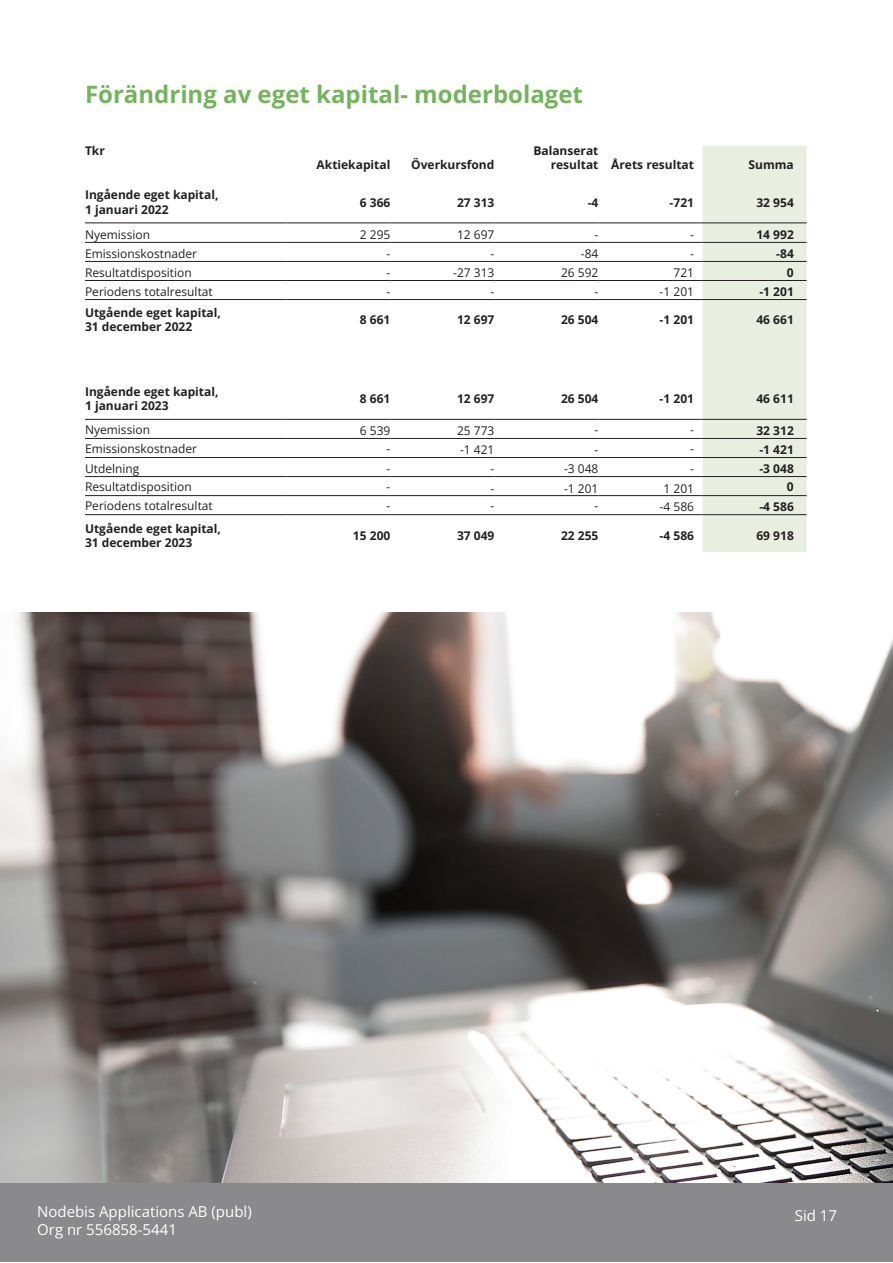
<style>
.page{position:relative;width:893px;height:1263px;background:#fff}
.page>*{position:absolute;margin:0;border:0;box-sizing:border-box;transform-origin:0 0}
.t1{font:700 24px "Open Sans";color:#74b45c}
.t2{font:15px/18px "Open Sans";color:#fff}
.t3{font:700 12px/14.4px "Open Sans";color:#231f20}
.t4{font:12px "Open Sans";color:#231f20}
</style>
<div class="page">
<div style="left:702px;top:146px;width:105px;height:406px;background:#e8eee0"></div>
<hr style="left:85px;top:299px;width:201px;height:1px;background:#231f20">
<hr style="left:702px;top:299px;width:105px;height:1px;background:#231f20">
<hr style="left:85px;top:514px;width:201px;height:1px;background:#231f20">
<hr style="left:702px;top:514px;width:105px;height:1px;background:#231f20">
<hr style="left:85px;top:242px;width:201px;height:1px;background:#231f20">
<hr style="left:494px;top:242px;width:104px;height:1px;background:#231f20">
<hr style="left:598px;top:242px;width:104px;height:1px;background:#231f20">
<hr style="left:702px;top:242px;width:105px;height:1px;background:#231f20">
<hr style="left:85px;top:261px;width:201px;height:1px;background:#231f20">
<hr style="left:494px;top:261px;width:104px;height:1px;background:#231f20">
<hr style="left:598px;top:261px;width:104px;height:1px;background:#231f20">
<hr style="left:702px;top:261px;width:105px;height:1px;background:#231f20">
<hr style="left:85px;top:280px;width:201px;height:1px;background:#231f20">
<hr style="left:598px;top:280px;width:104px;height:1px;background:#231f20">
<hr style="left:702px;top:280px;width:105px;height:1px;background:#231f20">
<hr style="left:85px;top:438px;width:201px;height:1px;background:#231f20">
<hr style="left:494px;top:438px;width:104px;height:1px;background:#231f20">
<hr style="left:598px;top:438px;width:104px;height:1px;background:#231f20">
<hr style="left:702px;top:438px;width:105px;height:1px;background:#231f20">
<hr style="left:85px;top:457px;width:201px;height:1px;background:#231f20">
<hr style="left:494px;top:457px;width:104px;height:1px;background:#231f20">
<hr style="left:598px;top:457px;width:104px;height:1px;background:#231f20">
<hr style="left:702px;top:457px;width:105px;height:1px;background:#231f20">
<hr style="left:85px;top:476px;width:201px;height:1px;background:#231f20">
<hr style="left:494px;top:476px;width:104px;height:1px;background:#231f20">
<hr style="left:598px;top:476px;width:104px;height:1px;background:#231f20">
<hr style="left:702px;top:476px;width:105px;height:1px;background:#231f20">
<hr style="left:85px;top:495px;width:201px;height:1px;background:#231f20">
<hr style="left:598px;top:495px;width:104px;height:1px;background:#231f20">
<hr style="left:702px;top:495px;width:105px;height:1px;background:#231f20">
<hr style="left:286px;top:242px;width:104px;height:1px;background:#231f20">
<hr style="left:390px;top:242px;width:104px;height:1px;background:#231f20">
<hr style="left:286px;top:261px;width:104px;height:1px;background:#231f20">
<hr style="left:390px;top:261px;width:104px;height:1px;background:#231f20">
<hr style="left:286px;top:280px;width:104px;height:1px;background:#231f20">
<hr style="left:390px;top:280px;width:104px;height:1px;background:#231f20">
<hr style="left:494px;top:280px;width:104px;height:1px;background:#231f20">
<hr style="left:286px;top:438px;width:104px;height:1px;background:#231f20">
<hr style="left:390px;top:438px;width:104px;height:1px;background:#231f20">
<hr style="left:286px;top:457px;width:104px;height:1px;background:#231f20">
<hr style="left:390px;top:457px;width:104px;height:1px;background:#231f20">
<hr style="left:286px;top:476px;width:104px;height:1px;background:#231f20">
<hr style="left:390px;top:476px;width:104px;height:1px;background:#231f20">
<hr style="left:286px;top:495px;width:104px;height:1px;background:#231f20">
<hr style="left:390px;top:495px;width:104px;height:1px;background:#231f20">
<hr style="left:494px;top:495px;width:104px;height:1px;background:#231f20">
<hr style="left:85px;top:223px;width:201px;height:1px;background:#231f20">
<hr style="left:286px;top:223px;width:104px;height:1px;background:#231f20">
<hr style="left:390px;top:223px;width:104px;height:1px;background:#231f20">
<hr style="left:494px;top:223px;width:104px;height:1px;background:#231f20">
<hr style="left:598px;top:223px;width:104px;height:1px;background:#231f20">
<hr style="left:702px;top:223px;width:105px;height:1px;background:#231f20">
<hr style="left:85px;top:419px;width:201px;height:1px;background:#231f20">
<hr style="left:286px;top:419px;width:104px;height:1px;background:#231f20">
<hr style="left:390px;top:419px;width:104px;height:1px;background:#231f20">
<hr style="left:494px;top:419px;width:104px;height:1px;background:#231f20">
<hr style="left:598px;top:419px;width:104px;height:1px;background:#231f20">
<hr style="left:702px;top:419px;width:105px;height:1px;background:#231f20">
<hr style="left:286px;top:299px;width:104px;height:1px;background:#231f20">
<hr style="left:390px;top:299px;width:104px;height:1px;background:#231f20">
<hr style="left:286px;top:514px;width:104px;height:1px;background:#231f20">
<hr style="left:390px;top:514px;width:104px;height:1px;background:#231f20">
<hr style="left:494px;top:299px;width:104px;height:1px;background:#231f20">
<hr style="left:598px;top:299px;width:104px;height:1px;background:#231f20">
<hr style="left:494px;top:514px;width:104px;height:1px;background:#231f20">
<hr style="left:598px;top:514px;width:104px;height:1px;background:#231f20">
<img style="left:0;top:612px;width:893px;height:571px">
<div style="left:0;top:1183px;width:893px;height:79px;background:#8a898b"></div>
<h3 class="t1" style="left:85px;top:78px;width:499px">Förändring av eget kapital- moderbolaget</h3>
<p class="t3" style="left:85px;top:143px;width:21px">Tkr</p>
<p class="t3" style="left:317px;top:157px;width:75px">Aktiekapital</p>
<p class="t3" style="left:411px;top:157px;width:85px">Överkursfond</p>
<p class="t3" style="left:533px;top:143px;width:67px;text-align:right">Balanserat resultat</p>
<p class="t3" style="left:611px;top:157px;width:84px">Årets resultat</p>
<p class="t3" style="left:748px;top:157px;width:47px">Summa</p>
<p class="t3" style="left:85px;top:188px;width:135px">Ingående eget kapital,<br>1 januari 2022</p>
<p class="t3" style="left:360px;top:195px;width:32px">6 366</p>
<p class="t3" style="left:457px;top:195px;width:39px">27 313</p>
<p class="t3" style="left:588px;top:195px;width:12px">-4</p>
<p class="t3" style="left:670px;top:195px;width:26px">-721</p>
<p class="t3" style="left:756px;top:195px;width:39px">32 954</p>
<p class="t4" style="left:85px;top:226px;width:66px">Nyemission</p>
<p class="t4" style="left:360px;top:226px;width:32px">2 295</p>
<p class="t4" style="left:457px;top:226px;width:39px">12 697</p>
<p class="t4" style="left:595px;top:226px;width:5px">-</p>
<p class="t4" style="left:690px;top:226px;width:5px">-</p>
<p class="t3" style="left:756px;top:227px;width:39px">14 992</p>
<p class="t4" style="left:85px;top:246px;width:114px">Emissionskostnader</p>
<p class="t4" style="left:386px;top:246px;width:5px">-</p>
<p class="t4" style="left:491px;top:246px;width:5px">-</p>
<p class="t4" style="left:581px;top:246px;width:19px">-84</p>
<p class="t4" style="left:690px;top:246px;width:5px">-</p>
<p class="t3" style="left:776px;top:246px;width:19px">-84</p>
<p class="t4" style="left:85px;top:265px;width:108px">Resultatdisposition</p>
<p class="t4" style="left:386px;top:265px;width:5px">-</p>
<p class="t4" style="left:453px;top:265px;width:43px">-27 313</p>
<p class="t4" style="left:561px;top:265px;width:39px">26 592</p>
<p class="t4" style="left:673px;top:265px;width:22px">721</p>
<p class="t3" style="left:787px;top:266px;width:8px">0</p>
<p class="t4" style="left:85px;top:284px;width:129px">Periodens totalresultat</p>
<p class="t4" style="left:386px;top:284px;width:5px">-</p>
<p class="t4" style="left:491px;top:284px;width:5px">-</p>
<p class="t4" style="left:595px;top:284px;width:5px">-</p>
<p class="t4" style="left:660px;top:284px;width:36px">-1 201</p>
<p class="t3" style="left:759px;top:284px;width:36px">-1 201</p>
<p class="t3" style="left:85px;top:305px;width:137px">Utgående eget kapital,<br>31 december 2022</p>
<p class="t3" style="left:360px;top:312px;width:32px">8 661</p>
<p class="t3" style="left:457px;top:312px;width:39px">12 697</p>
<p class="t3" style="left:561px;top:312px;width:39px">26 504</p>
<p class="t3" style="left:660px;top:312px;width:36px">-1 201</p>
<p class="t3" style="left:756px;top:312px;width:39px">46 661</p>
<p class="t3" style="left:85px;top:384px;width:135px">Ingående eget kapital,<br>1 januari 2023</p>
<p class="t3" style="left:360px;top:391px;width:32px">8 661</p>
<p class="t3" style="left:457px;top:391px;width:39px">12 697</p>
<p class="t3" style="left:561px;top:391px;width:39px">26 504</p>
<p class="t3" style="left:660px;top:391px;width:36px">-1 201</p>
<p class="t3" style="left:756px;top:391px;width:39px">46 611</p>
<p class="t4" style="left:85px;top:421px;width:66px">Nyemission</p>
<p class="t4" style="left:360px;top:423px;width:32px">6 539</p>
<p class="t4" style="left:457px;top:423px;width:39px">25 773</p>
<p class="t4" style="left:595px;top:421px;width:5px">-</p>
<p class="t4" style="left:690px;top:421px;width:5px">-</p>
<p class="t3" style="left:756px;top:423px;width:39px">32 312</p>
<p class="t4" style="left:85px;top:440px;width:114px">Emissionskostnader</p>
<p class="t4" style="left:386px;top:440px;width:5px">-</p>
<p class="t4" style="left:460px;top:442px;width:36px">-1 421</p>
<p class="t4" style="left:595px;top:442px;width:5px">-</p>
<p class="t4" style="left:690px;top:440px;width:5px">-</p>
<p class="t3" style="left:759px;top:442px;width:36px">-1 421</p>
<p class="t4" style="left:85px;top:461px;width:56px">Utdelning</p>
<p class="t4" style="left:386px;top:461px;width:5px">-</p>
<p class="t4" style="left:491px;top:461px;width:5px">-</p>
<p class="t4" style="left:564px;top:461px;width:36px">-3 048</p>
<p class="t4" style="left:690px;top:461px;width:5px">-</p>
<p class="t3" style="left:759px;top:462px;width:36px">-3 048</p>
<p class="t4" style="left:85px;top:478px;width:108px">Resultatdisposition</p>
<p class="t4" style="left:386px;top:478px;width:5px">-</p>
<p class="t4" style="left:491px;top:480px;width:5px">-</p>
<p class="t4" style="left:564px;top:480px;width:36px">-1 201</p>
<p class="t4" style="left:663px;top:480px;width:32px">1 201</p>
<p class="t3" style="left:787px;top:479px;width:8px">0</p>
<p class="t4" style="left:85px;top:497px;width:129px">Periodens totalresultat</p>
<p class="t4" style="left:386px;top:497px;width:5px">-</p>
<p class="t4" style="left:491px;top:497px;width:5px">-</p>
<p class="t4" style="left:595px;top:497px;width:5px">-</p>
<p class="t4" style="left:660px;top:499px;width:36px">-4 586</p>
<p class="t3" style="left:759px;top:500px;width:36px">-4 586</p>
<p class="t3" style="left:85px;top:521px;width:137px">Utgående eget kapital,<br>31 december 2023</p>
<p class="t3" style="left:353px;top:528px;width:39px">15 200</p>
<p class="t3" style="left:457px;top:528px;width:39px">37 049</p>
<p class="t3" style="left:561px;top:528px;width:39px">22 255</p>
<p class="t3" style="left:660px;top:528px;width:36px">-4 586</p>
<p class="t3" style="left:756px;top:528px;width:39px">69 918</p>
<p class="t2" style="left:37px;top:1202px;width:216px">Nodebis Applications AB (publ)<br>Org nr 556858-5441</p>
<p class="t2" style="left:795px;top:1206px;width:44px">Sid 17</p>
</div>
